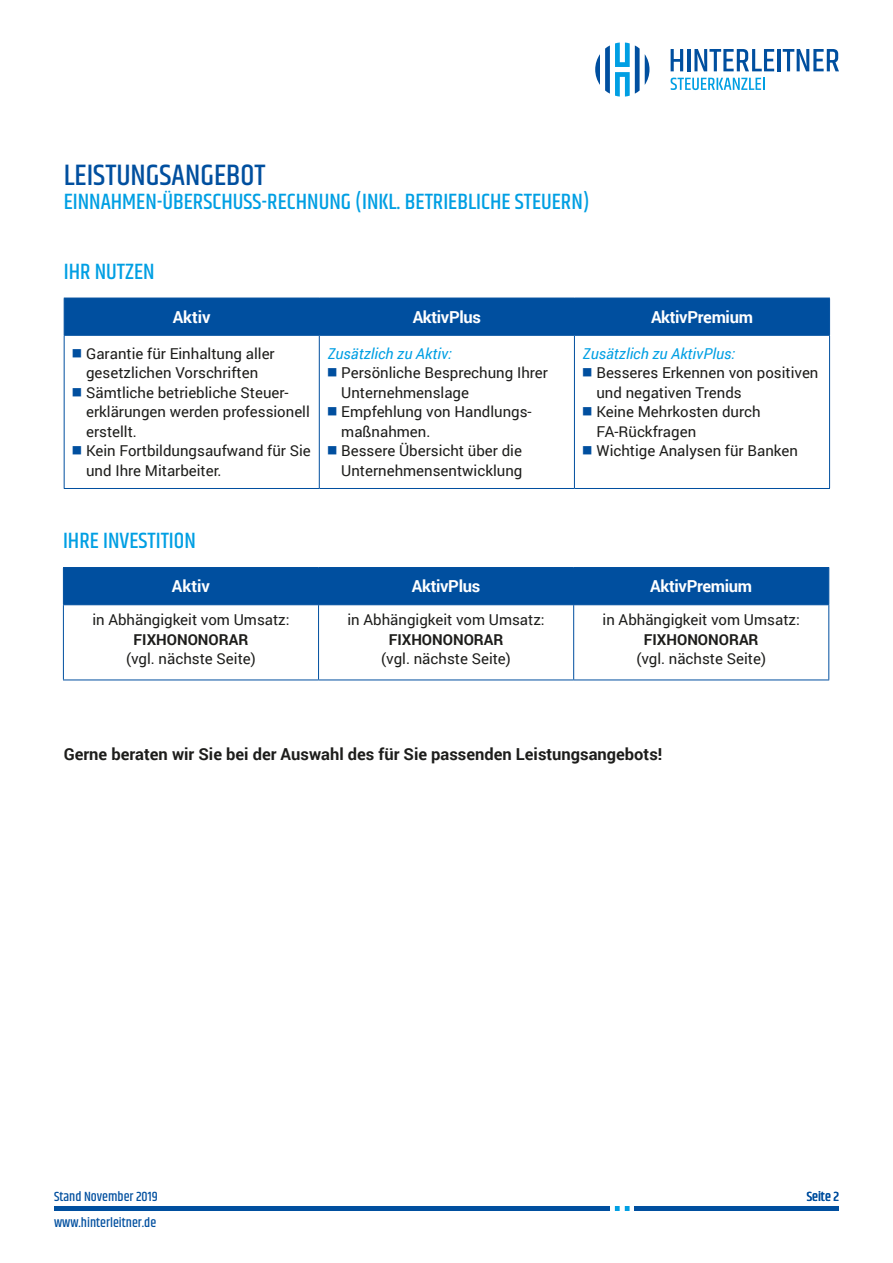
<style>
.page{position:relative;width:893px;height:1263px;background:#fff}
.page>*{position:absolute;margin:0;border:0;box-sizing:border-box;transform-origin:0 0}
.t1{font:500 30px "Khand";color:#004f9f}
.t2{font:500 22.5px "Khand";color:#009fe3}
.t3{font:700 16.5px "Roboto";color:#1d1d1b}
.t4{font:700 16.5px "Roboto";letter-spacing:-.02em;color:#fff}
.t5{font:15px/19.5px "Roboto";color:#1d1d1b}
.t6{font:italic 15px "Roboto";color:#009fe3}
.t7{font:700 15px "Roboto";color:#1d1d1b}
.t8{font:500 13.5px "Khand";color:#004f9f}
</style>
<div class="page">
<svg style="left:671px;top:49px;width:12px;height:22px"></svg>
<hr style="left:687px;top:49px;width:3px;height:22px;background:#004f9f">
<svg style="left:694px;top:49px;width:80px;height:22px"></svg>
<hr style="left:777px;top:49px;width:3px;height:22px;background:#004f9f">
<svg style="left:783px;top:49px;width:56px;height:22px"></svg>
<svg style="left:671px;top:78px;width:93px;height:12px"></svg>
<svg style="left:595px;top:43px;width:54px;height:54px"></svg>
<hr style="left:54px;top:1206px;width:785px;height:4px;background:#004f9f">
<svg style="left:610px;top:1206px;width:24px;height:4px"></svg>
<div style="left:65px;top:299px;width:764px;height:36px;background:#004f9f"></div>
<hr style="left:64px;top:298px;width:255px;height:1px;background:#004f9f">
<hr style="left:64px;top:298px;width:1px;height:37px;background:#004f9f">
<hr style="left:319px;top:298px;width:255px;height:1px;background:#004f9f">
<hr style="left:319px;top:298px;width:1px;height:37px;background:#004f9f">
<hr style="left:574px;top:298px;width:256px;height:1px;background:#004f9f">
<hr style="left:574px;top:298px;width:1px;height:37px;background:#004f9f">
<hr style="left:829px;top:298px;width:1px;height:37px;background:#004f9f">
<hr style="left:64px;top:335px;width:255px;height:1px;background:#004f9f">
<hr style="left:64px;top:336px;width:1px;height:152px;background:#004f9f">
<hr style="left:319px;top:335px;width:255px;height:1px;background:#004f9f">
<hr style="left:319px;top:336px;width:1px;height:152px;background:#004f9f">
<hr style="left:574px;top:335px;width:256px;height:1px;background:#004f9f">
<hr style="left:574px;top:336px;width:1px;height:152px;background:#004f9f">
<hr style="left:829px;top:336px;width:1px;height:152px;background:#004f9f">
<hr style="left:64px;top:488px;width:255px;height:1px;background:#004f9f">
<hr style="left:319px;top:488px;width:255px;height:1px;background:#004f9f">
<hr style="left:574px;top:488px;width:256px;height:1px;background:#004f9f">
<div style="left:64px;top:568px;width:764px;height:36px;background:#004f9f"></div>
<hr style="left:63px;top:567px;width:256px;height:1px;background:#004f9f">
<hr style="left:63px;top:568px;width:1px;height:36px;background:#004f9f">
<hr style="left:319px;top:567px;width:255px;height:1px;background:#004f9f">
<hr style="left:318px;top:568px;width:1px;height:36px;background:#004f9f">
<hr style="left:574px;top:567px;width:255px;height:1px;background:#004f9f">
<hr style="left:573px;top:568px;width:1px;height:36px;background:#004f9f">
<hr style="left:828px;top:568px;width:1px;height:36px;background:#004f9f">
<hr style="left:63px;top:604px;width:256px;height:1px;background:#004f9f">
<hr style="left:63px;top:605px;width:1px;height:75px;background:#004f9f">
<hr style="left:319px;top:604px;width:255px;height:1px;background:#004f9f">
<hr style="left:318px;top:605px;width:1px;height:75px;background:#004f9f">
<hr style="left:574px;top:604px;width:255px;height:1px;background:#004f9f">
<hr style="left:573px;top:605px;width:1px;height:75px;background:#004f9f">
<hr style="left:828px;top:605px;width:1px;height:75px;background:#004f9f">
<hr style="left:63px;top:680px;width:256px;height:1px;background:#004f9f">
<hr style="left:319px;top:680px;width:255px;height:1px;background:#004f9f">
<hr style="left:574px;top:680px;width:255px;height:1px;background:#004f9f">
<h1 class="t1" style="left:64px;top:156px;width:203px">LEISTUNGSANGEBOT</h1>
<h2 class="t2" style="left:64px;top:187px;width:527px">EINNAHMEN-ÜBERSCHUSS-RECHNUNG (INKL. BETRIEBLICHE STEUERN)</h2>
<h2 class="t2" style="left:64px;top:257px;width:92px">IHR NUTZEN</h2>
<p class="t4" style="left:173px;top:305px;width:39px">Aktiv</p>
<p class="t4" style="left:413px;top:305px;width:70px">AktivPlus</p>
<p class="t4" style="left:651px;top:305px;width:103px">AktivPremium</p>
<p class="t5" style="left:73px;top:343px;width:204px;text-align:center"><sup>■</sup> Garantie für Einhaltung aller gesetzlichen Vorschriften</p>
<p class="t5" style="left:86px;top:382px;width:225px;text-indent:-13px"><sup>■</sup> Sämtliche betriebliche Steuer&shy;erklärungen werden professionell erstellt.</p>
<p class="t5" style="left:86px;top:441px;width:226px;text-indent:-13px"><sup>■</sup> Kein Fortbildungsaufwand für Sie und Ihre Mitarbeiter.</p>
<p class="t6" style="left:328px;top:343px;width:126px">Zusätzlich zu Aktiv:</p>
<p class="t5" style="left:341px;top:363px;width:208px;text-indent:-13px"><sup>■</sup> Persönliche Besprechung Ihrer<br>Unternehmenslage</p>
<p class="t5" style="left:341px;top:402px;width:191px;text-indent:-13px"><sup>■</sup> Empfehlung von Handlungs&shy;maßnahmen.</p>
<p class="t5" style="left:328px;top:441px;width:196px;text-align:right"><sup>■</sup> Bessere Übersicht über die<br>Unternehmensentwicklung</p>
<p class="t6" style="left:583px;top:343px;width:154px">Zusätzlich zu AktivPlus:</p>
<p class="t5" style="left:596px;top:363px;width:224px;text-indent:-13px"><sup>■</sup> Besseres Erkennen von positiven und negativen Trends</p>
<p class="t5" style="left:596px;top:402px;width:166px;text-indent:-13px"><sup>■</sup> Keine Mehrkosten durch<br>FA-Rückfragen</p>
<p class="t5" style="left:583px;top:441px;width:216px"><sup>■</sup> Wichtige Analysen für Banken</p>
<h2 class="t2" style="left:63px;top:527px;width:134px">IHRE INVESTITION</h2>
<p class="t4" style="left:172px;top:574px;width:39px">Aktiv</p>
<p class="t4" style="left:412px;top:574px;width:70px">AktivPlus</p>
<p class="t4" style="left:650px;top:574px;width:103px">AktivPremium</p>
<p class="t5" style="left:92px;top:609px;width:199px">in Abhängigkeit vom Umsatz:</p>
<p class="t7" style="left:134px;top:629px;width:116px">FIXHONONORAR</p>
<p class="t5" style="left:126px;top:648px;width:131px">(vgl. nächste Seite)</p>
<p class="t5" style="left:347px;top:609px;width:199px">in Abhängigkeit vom Umsatz:</p>
<p class="t7" style="left:389px;top:629px;width:116px">FIXHONONORAR</p>
<p class="t5" style="left:381px;top:648px;width:131px">(vgl. nächste Seite)</p>
<p class="t5" style="left:603px;top:609px;width:199px">in Abhängigkeit vom Umsatz:</p>
<p class="t7" style="left:644px;top:629px;width:116px">FIXHONONORAR</p>
<p class="t5" style="left:636px;top:648px;width:131px">(vgl. nächste Seite)</p>
<p class="t3" style="left:64px;top:742px;width:600px">Gerne beraten wir Sie bei der Auswahl des für Sie passenden Leistungsangebots!</p>
<p class="t8" style="left:54px;top:1188px;width:105px">Stand November 2019</p>
<p class="t8" style="left:807px;top:1188px;width:34px">Seite 2</p>
<p class="t8" style="left:54px;top:1214px;width:104px">www.hinterleitner.de</p>
</div>
